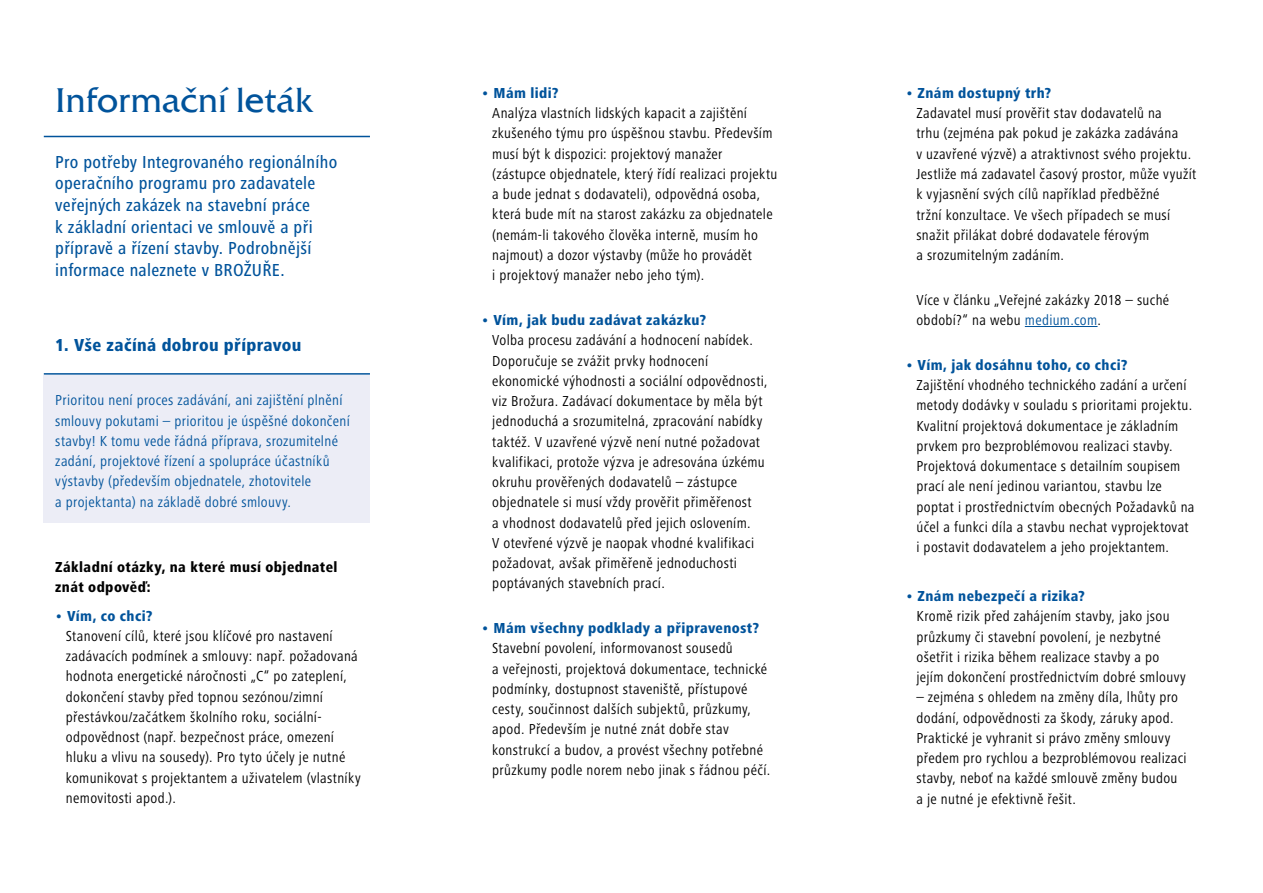
<style>
.page{position:relative;width:1263px;height:893px;background:#fff}
.page>*{position:absolute;margin:0;border:0;box-sizing:border-box;transform-origin:0 0}
.t1{font:34.5px "Friz Quadrata Com";letter-spacing:-.01em;color:#00539b}
.t2{font:500 condensed 18px/21.6px "Frutiger Next LTW1 G";letter-spacing:.015em;color:#00539b}
.t3{font:800 condensed 18px "Frutiger Next LTW1 G";letter-spacing:.02em;color:#00539b}
.t4{font:condensed 15px/20.2px "Frutiger Next LTW1 G";letter-spacing:.025em;color:#000}
.t5{font:condensed 15px/20.2px "Frutiger Next LTW1 G";letter-spacing:.025em;color:#00539b}
.t6{font:800 condensed 15px "Frutiger Next LTW1 G";letter-spacing:.025em;color:#00539b}
.t7{font:800 condensed 15px/20.2px "Frutiger Next LTW1 G";letter-spacing:.03em;color:#000}
.s1{color:#00539b}
</style>
<div class="page">
<div style="left:44px;top:375px;width:326px;height:148px;background:#ecedf6"></div>
<hr style="left:1025px;top:326px;width:72px;height:1px;background:#00539b">
<hr style="left:44px;top:136px;width:326px;height:1px;background:#00539b">
<hr style="left:44px;top:373px;width:326px;height:2px;background:#00539b">
<h1 class="t1" style="left:55px;top:79px;width:259px">Informační leták</h1>
<p class="t2" style="left:55px;top:151px;width:284px">Pro potřeby Integrovaného regionálního operačního programu pro zadavatele veřejných zakázek na stavební práce<br>k základní orientaci ve smlouvě a při přípravě a řízení stavby. Podrobnější informace naleznete v BROŽUŘE.</p>
<p class="t3" style="left:55px;top:335px;width:247px">1. Vše začíná dobrou přípravou</p>
<p class="t5" style="left:55px;top:390px;width:296px">Prioritou není proces zadávání, ani zajištění plnění smlouvy pokutami – prioritou je úspěšné dokončení stavby! K tomu vede řádná příprava, srozumitelné zadání, projektové řízení a spolupráce účastníků výstavby (především objednatele, zhotovitele<br>a projektanta) na základě dobré smlouvy.</p>
<p class="t7" style="left:55px;top:556px;width:284px">Základní otázky, na které musí objednatel znát odpověď:</p>
<p class="t6" style="left:55px;top:607px;width:99px">• Vím, co chci?</p>
<p class="t4" style="left:66px;top:626px;width:296px">Stanovení cílů, které jsou klíčové pro nastavení zadávacích podmínek a smlouvy: např. požadovaná hodnota energetické náročnosti „C“ po zateplení, dokončení stavby před topnou sezónou/zimní přestávkou/začátkem školního roku, sociální&shy;odpovědnost (např. bezpečnost práce, omezení hluku a vlivu na sousedy). Pro tyto účely je nutné komunikovat s projektantem a uživatelem (vlastníky nemovitosti apod.).</p>
<p class="t6" style="left:482px;top:84px;width:78px">• Mám lidi?</p>
<p class="t4" style="left:492px;top:103px;width:287px">Analýza vlastních lidských kapacit a zajištění zkušeného týmu pro úspěšnou stavbu. Především musí být k dispozici: projektový manažer (zástupce objednatele, který řídí realizaci projektu a bude jednat s dodavateli), odpovědná osoba, která bude mít na starost zakázku za objednatele (nemám-li takového člověka interně, musím ho najmout) a dozor výstavby (může ho provádět<br>i projektový manažer nebo jeho tým).</p>
<p class="t6" style="left:482px;top:311px;width:226px">• Vím, jak budu zadávat zakázku?</p>
<p class="t4" style="left:492px;top:330px;width:277px">Volba procesu zadávání a hodnocení nabídek.<br>Doporučuje se zvážit prvky hodnocení ekonomické výhodnosti a sociální odpovědnosti, viz Brožura. Zadávací dokumentace by měla být jednoduchá a srozumitelná, zpracování nabídky taktéž. V uzavřené výzvě není nutné požadovat kvalifikaci, protože výzva je adresována úzkému okruhu prověřených dodavatelů – zástupce objednatele si musí vždy prověřit přiměřenost<br>a vhodnost dodavatelů před jejich oslovením.<br>V otevřené výzvě je naopak vhodné kvalifikaci požadovat, avšak přiměřeně jednoduchosti poptávaných stavebních prací.</p>
<p class="t6" style="left:482px;top:619px;width:279px">• Mám všechny podklady a připravenost?</p>
<p class="t4" style="left:492px;top:638px;width:280px">Stavební povolení, informovanost sousedů<br>a veřejnosti, projektová dokumentace, technické podmínky, dostupnost staveniště, přístupové cesty, součinnost dalších subjektů, průzkumy, apod. Především je nutné znát dobře stav konstrukcí a budov, a provést všechny potřebné průzkumy podle norem nebo jinak s řádnou péčí.</p>
<p class="t6" style="left:906px;top:84px;width:147px">• Znám dostupný trh?</p>
<p class="t4" style="left:916px;top:103px;width:281px">Zadavatel musí prověřit stav dodavatelů na<br>trhu (zejména pak pokud je zakázka zadávána<br>v uzavřené výzvě) a atraktivnost svého projektu.<br>Jestliže má zadavatel časový prostor, může využít k vyjasnění svých cílů například předběžné<br>tržní konzultace. Ve všech případech se musí snažit přilákat dobré dodavatele férovým<br>a srozumitelným zadáním.</p>
<p class="t4" style="left:916px;top:290px;width:254px">Více v článku „Veřejné zakázky 2018 – suché období?“ na webu <span class="s1">medium.com</span>.</p>
<p class="t6" style="left:906px;top:356px;width:223px">• Vím, jak dosáhnu toho, co chci?</p>
<p class="t4" style="left:916px;top:375px;width:280px">Zajištění vhodného technického zadání a určení metody dodávky v souladu s prioritami projektu.<br>Kvalitní projektová dokumentace je základním prvkem pro bezproblémovou realizaci stavby.<br>Projektová dokumentace s detailním soupisem prací ale není jedinou variantou, stavbu lze poptat i prostřednictvím obecných Požadavků na účel a funkci díla a stavbu nechat vyprojektovat i postavit dodavatelem a jeho projektantem.</p>
<p class="t6" style="left:906px;top:587px;width:180px">• Znám nebezpečí a rizika?</p>
<p class="t4" style="left:916px;top:606px;width:271px">Kromě rizik před zahájením stavby, jako jsou průzkumy či stavební povolení, je nezbytné ošetřit i rizika během realizace stavby a po jejím dokončení prostřednictvím dobré smlouvy</p>
<p class="t4" style="left:916px;top:687px;width:272px">– zejména s ohledem na změny díla, lhůty pro dodání, odpovědnosti za škody, záruky apod.<br>Praktické je vyhranit si právo změny smlouvy předem pro rychlou a bezproblémovou realizaci stavby, neboť na každé smlouvě změny budou a je nutné je efektivně řešit.</p>
</div>
